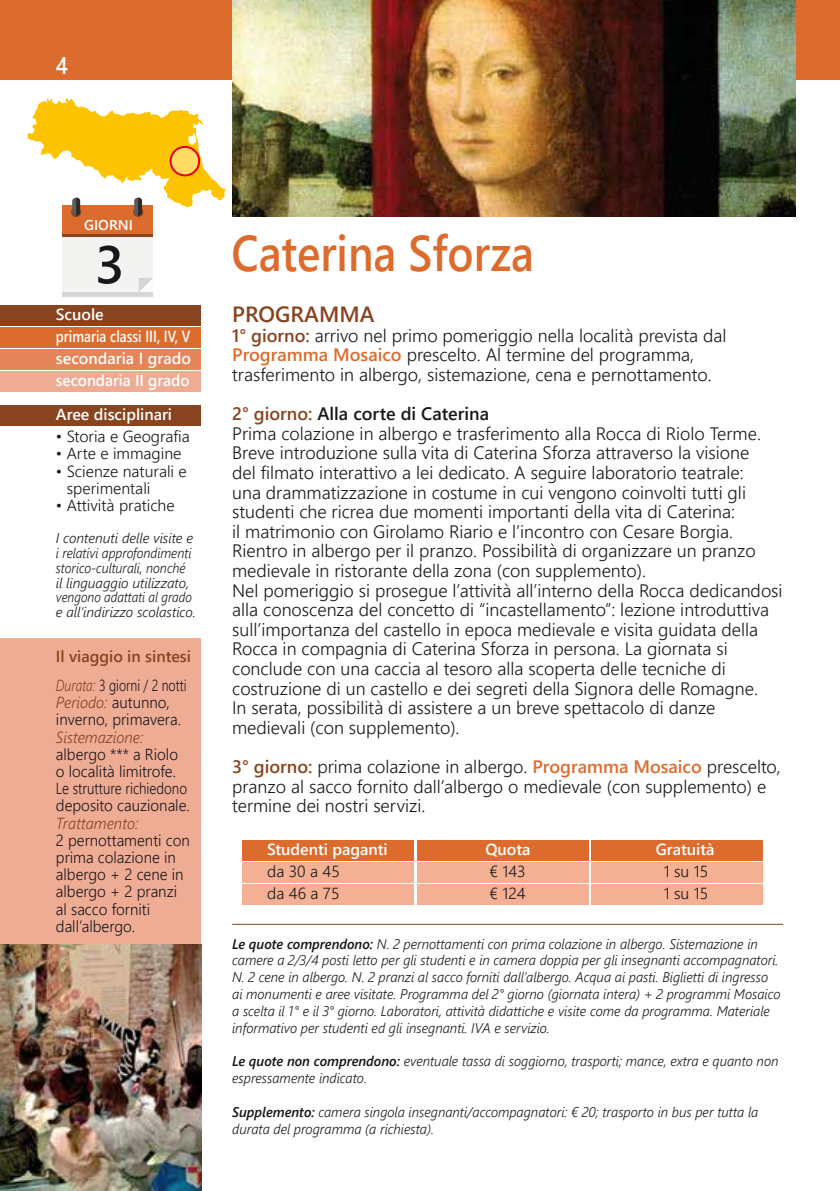
<style>
.page{position:relative;width:840px;height:1191px;background:#fff}
.page>*{position:absolute;margin:0;border:0;box-sizing:border-box;transform-origin:0 0}
.t1{font:600 53.2px "Segoe UI";color:#1a171c}
.t2{font:600 50px "Segoe UI";color:#dc6c2e;scale:.88 1}
.t3{font:600 24px "Segoe UI";color:#fff;scale:.88 1}
.t4{font:600 22px "Segoe UI";color:#88431f}
.t5{font:300 18px/19.6px "Segoe UI";color:#1a171c}
.t6{font:300 16px/17.2px "Segoe UI";color:#1a171c;scale:.95 1}
.t7{font:300 16px "Segoe UI";color:#1a171c}
.t8{font:600 16px/22px "Segoe UI";color:#fff}
.t9{font:300 16px/17.2px "Segoe UI";color:#1a171c;scale:.78 1}
.t10{font:italic 300 16px "Segoe UI";color:#88431f;scale:.95 1}
.t11{font:600 16px "Segoe UI";color:#88431f}
.t12{font:600 14.2px "Segoe UI";color:#fff}
.t13{font:italic 300 14px/16.8px "Segoe UI";color:#1a171c;scale:.96 1}
.t14{font:italic 300 14px/14.8px "Segoe UI";color:#1a171c}
.s1{color:#fff}
.s2{font-style:italic;color:#88431f}
.s3{font-weight:600;color:#88431f}
.s4{font-weight:600;color:#dc6c2e}
.s5{font-weight:600}
</style>
<div class="page">
<div style="left:0;top:0;width:839px;height:79px;background:#dc6c2e"></div>
<img style="left:232px;top:0;width:562px;height:216px">
<div style="left:63px;top:224px;width:90px;height:72px;background:#f3f3f2"></div>
<div style="left:63px;top:205px;width:90px;height:32px;background:#88431f"></div>
<div style="left:63px;top:205px;width:90px;height:29px;background:#dc6c2e"></div>
<svg style="left:139px;top:278px;width:13px;height:13px"></svg>
<hr style="left:63px;top:292px;width:90px;height:4px;background:#d7d6d6">
<svg style="left:28px;top:98px;width:197px;height:118px"></svg>
<svg style="left:170px;top:147px;width:29px;height:28px"></svg>
<div style="left:169px;top:146px;width:31px;height:30px;border:2px solid #e2001a;border-radius:50%"></div>
<div style="left:242px;top:840px;width:172px;height:20px;background:#dc6c2e"></div>
<div style="left:416px;top:840px;width:172px;height:20px;background:#dc6c2e"></div>
<div style="left:590px;top:840px;width:172px;height:20px;background:#dc6c2e"></div>
<div style="left:242px;top:862px;width:172px;height:20px;background:#f4b092"></div>
<div style="left:416px;top:862px;width:172px;height:20px;background:#f4b092"></div>
<div style="left:590px;top:862px;width:172px;height:20px;background:#f4b092"></div>
<div style="left:242px;top:884px;width:172px;height:20px;background:#f4b092"></div>
<div style="left:416px;top:884px;width:172px;height:20px;background:#f4b092"></div>
<div style="left:590px;top:884px;width:172px;height:20px;background:#f4b092"></div>
<hr style="left:232px;top:924px;width:550px;height:1px;background:#88431f">
<div style="left:0;top:305px;width:200px;height:20px;background:#88431f"></div>
<div style="left:0;top:327px;width:200px;height:20px;background:#dc6c2e"></div>
<div style="left:0;top:349px;width:200px;height:20px;background:#e6845a"></div>
<div style="left:0;top:371px;width:200px;height:20px;background:#efac95"></div>
<div style="left:0;top:405px;width:200px;height:20px;background:#88431f"></div>
<div style="left:0;top:638px;width:201px;height:307px;background:#efac95"></div>
<img style="left:0;top:945px;width:201px;height:246px">
<h3 class="t3" style="left:56px;top:43px;width:15px">4</h3>
<p class="t12" style="left:84px;top:212px;width:50px">GIORNI</p>
<h1 class="t1" style="left:95px;top:214px;width:31px">3</h1>
<h2 class="t2" style="left:231px;top:206px;width:345px">Caterina Sforza</h2>
<p class="t8" style="left:56px;top:302px;width:136px">Scuole<br>primaria classi III, IV, V secondaria I grado secondaria II grado</p>
<p class="t8" style="left:56px;top:402px;width:118px">Aree disciplinari</p>
<p class="t7" style="left:56px;top:421px;width:135px">• Storia e Geografia</p>
<p class="t7" style="left:56px;top:439px;width:127px">• Arte e immagine</p>
<p class="t7" style="left:56px;top:456px;width:132px">• Scienze naturali e</p>
<p class="t7" style="left:56px;top:473px;width:96px"><span class="s1">•</span> sperimentali</p>
<p class="t7" style="left:56px;top:490px;width:120px">• Attività pratiche</p>
<p class="t14" style="left:56px;top:528px;width:141px">I contenuti delle visite e i relativi approfondimenti storico-culturali, nonché<br>il linguaggio utilizzato, vengono adattati al grado e all’indirizzo scolastico.</p>
<p class="t11" style="left:56px;top:641px;width:136px">Il viaggio in sintesi</p>
<p class="t9" style="left:56px;top:675px;width:169px"><span class="s2">Durata:</span> 3 giorni / 2 notti<br><span class="s2">Periodo:</span> autunno, inverno, primavera.</p>
<p class="t10" style="left:56px;top:721px;width:94px">Sistemazione:</p>
<p class="t6" style="left:56px;top:744px;width:142px">albergo *** a Riolo o località limitrofe.<br>Le strutture richiedono deposito cauzionale.</p>
<p class="t10" style="left:56px;top:807px;width:88px">Trattamento:</p>
<p class="t6" style="left:56px;top:830px;width:142px">2 pernottamenti con prima colazione in albergo + 2 cene in albergo + 2 pranzi al sacco forniti dall’albergo.</p>
<p class="t4" style="left:232px;top:293px;width:144px">PROGRAMMA</p>
<p class="t5" style="left:232px;top:324px;width:495px"><span class="s3">1° giorno:</span> arrivo nel primo pomeriggio nella località prevista dal<br><span class="s4">Programma Mosaico</span> prescelto. Al termine del programma, trasferimento in albergo, sistemazione, cena e pernottamento.</p>
<p class="t5" style="left:232px;top:402px;width:551px"><span class="s3">2° giorno:</span> <span class="s5">Alla corte di Caterina<br></span>Prima colazione in albergo e trasferimento alla Rocca di Riolo Terme.<br>Breve introduzione sulla vita di Caterina Sforza attraverso la visione<br>del filmato interattivo a lei dedicato. A seguire laboratorio teatrale:<br>una drammatizzazione in costume in cui vengono coinvolti tutti gli studenti che ricrea due momenti importanti della vita di Caterina:<br>il matrimonio con Girolamo Riario e l’incontro con Cesare Borgia.<br>Rientro in albergo per il pranzo. Possibilità di organizzare un pranzo medievale in ristorante della zona (con supplemento).<br>Nel pomeriggio si prosegue l’attività all’interno della Rocca dedicandosi alla conoscenza del concetto di “incastellamento”: lezione introduttiva sull’importanza del castello in epoca medievale e visita guidata della Rocca in compagnia di Caterina Sforza in persona. La giornata si conclude con una caccia al tesoro alla scoperta delle tecniche di costruzione di un castello e dei segreti della Signora delle Romagne.<br>In serata, possibilità di assistere a un breve spettacolo di danze medievali (con supplemento).</p>
<p class="t5" style="left:232px;top:755px;width:550px"><span class="s3">3° giorno:</span> prima colazione in albergo. <span class="s4">Programma Mosaico</span> prescelto, pranzo al sacco fornito dall’albergo o medievale (con supplemento) e termine dei nostri servizi.</p>
<p class="t8" style="left:267px;top:837px;width:122px">Studenti paganti</p>
<p class="t8" style="left:485px;top:837px;width:47px">Quota</p>
<p class="t8" style="left:655px;top:837px;width:60px">Gratuità</p>
<p class="t7" style="left:267px;top:856px;width:74px">da 30 a 45</p>
<p class="t7" style="left:489px;top:856px;width:38px">€ 143</p>
<p class="t7" style="left:663px;top:856px;width:46px">1 su 15</p>
<p class="t7" style="left:267px;top:878px;width:74px">da 46 a 75</p>
<p class="t7" style="left:489px;top:878px;width:38px">€ 124</p>
<p class="t7" style="left:663px;top:878px;width:46px">1 su 15</p>
<p class="t13" style="left:232px;top:933px;width:572px"><span class="s5">Le quote comprendono:</span> N. 2 pernottamenti con prima colazione in albergo. Sistemazione in camere a 2/3/4 posti letto per gli studenti e in camera doppia per gli insegnanti accompagnatori.<br>N. 2 cene in albergo. N. 2 pranzi al sacco forniti dall’albergo. Acqua ai pasti. Biglietti di ingresso ai monumenti e aree visitate. Programma del 2° giorno (giornata intera) + 2 programmi Mosaico a scelta il 1° e il 3° giorno. Laboratori, attività didattiche e visite come da programma. Materiale informativo per studenti ed gli insegnanti. IVA e servizio.</p>
<p class="t13" style="left:232px;top:1050px;width:570px"><span class="s5">Le quote non comprendono:</span> eventuale tassa di soggiorno, trasporti; mance, extra e quanto non espressamente indicato.</p>
<p class="t13" style="left:232px;top:1101px;width:549px"><span class="s5">Supplemento:</span> camera singola insegnanti/accompagnatori: € 20; trasporto in bus per tutta la durata del programma (a richiesta).</p>
</div>
